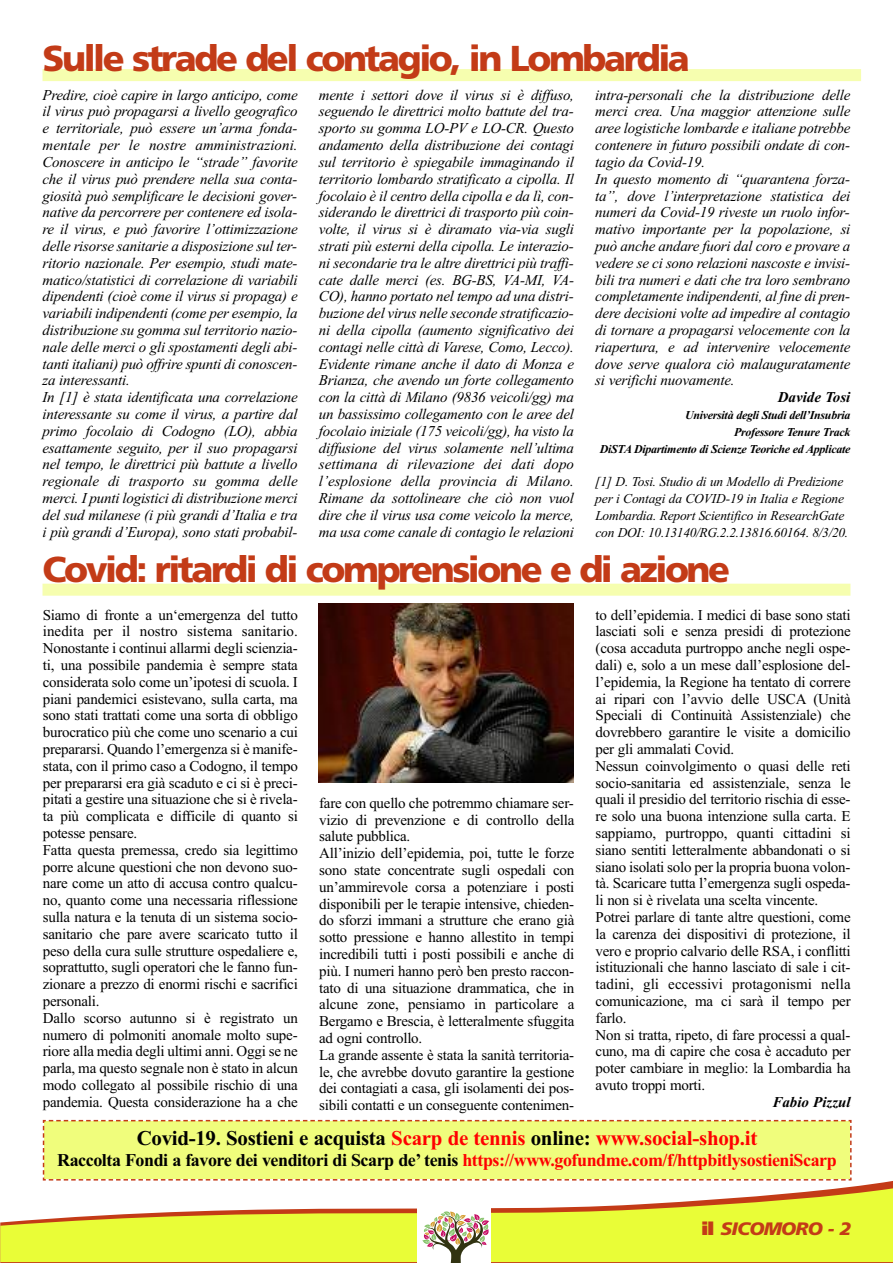
<style>
.page{position:relative;width:893px;height:1263px;background:#fff}
.page>*{position:absolute;margin:0;border:0;box-sizing:border-box;transform-origin:0 0}
.t1{font:900 36px "Frutiger";letter-spacing:-.065em;color:#c33b17}
.t2{font:700 21px "Times New Roman";letter-spacing:-.015em;color:#000}
.t3{font:700 18px "Times New Roman";letter-spacing:-.025em;color:#f00}
.t4{font:italic 900 18px "Frutiger";letter-spacing:-.035em;color:#c33b17;scale:1.07 1}
.t5{font:15px/16.8px "Times New Roman";letter-spacing:-.015em;color:#000}
.t6{font:italic 15px/16.8px "Times New Roman";letter-spacing:-.015em;color:#000}
.t7{font:italic 700 15px "Times New Roman";color:#000}
.t8{font:italic 13.5px/16.8px "Times New Roman";letter-spacing:-.015em;color:#000}
.t9{font:italic 700 12px/16.8px "Times New Roman";letter-spacing:-.025em;color:#000;text-align:right}
.s1{color:#f00}
.s2{color:#000}
.s3{font-style:normal}
</style>
<div class="page">
<svg style="left:0;top:1181px;width:893px;height:82px"></svg>
<svg style="left:0;top:1188px;width:893px;height:74px;fill:#e9fd37"></svg>
<div style="left:417px;top:1206px;width:74px;height:57px;background:#fff"></div>
<svg style="left:422px;top:1211px;width:67px;height:52px"></svg>
<div style="left:43px;top:69px;width:818px;height:12px;background:#f6feaf"></div>
<div style="left:43px;top:584px;width:807px;height:12px;background:#f6feaf"></div>
<svg style="left:42px;top:1119px;width:810px;height:62px;background:#eff77f"></svg>
<img style="left:319px;top:603px;width:254px;height:179px">
<h1 class="t1" style="left:43px;top:44px;width:649px">Sulle strade del contagio, in Lombardia</h1>
<p class="t6" style="left:43px;top:86px;width:257px">Predire, cioè capire in largo anticipo, come il virus può propagarsi a livello geografico e territoriale, può essere un’arma fonda&shy;mentale per le nostre amministrazioni.<br>Conoscere in anticipo le “strade” favorite che il virus può prendere nella sua conta&shy;giosità può semplificare le decisioni gover&shy;native da percorrere per contenere ed isola&shy;re il virus, e può favorire l’ottimizzazione delle risorse sanitarie a disposizione sul ter&shy;ritorio nazionale. Per esempio, studi mate&shy;matico/statistici di correlazione di variabili dipendenti (cioè come il virus si propaga) e variabili indipendenti (come per esempio, la distribuzione su gomma sul territorio nazio&shy;nale delle merci o gli spostamenti degli abi&shy;tanti italiani) può offrire spunti di conoscen&shy;za interessanti.<br>In [1] è stata identificata una correlazione interessante su come il virus, a partire dal primo focolaio di Codogno (LO), abbia esattamente seguito, per il suo propagarsi nel tempo, le direttrici più battute a livello regionale di trasporto su gomma delle merci. I punti logistici di distribuzione merci del sud milanese (i più grandi d’Italia e tra i più grandi d’Europa), sono stati probabil-</p>
<p class="t6" style="left:319px;top:86px;width:257px;text-align:justify">mente i settori dove il virus si è diffuso, seguendo le direttrici molto battute del tra&shy;sporto su gomma LO-PV e LO-CR. Questo andamento della distribuzione dei contagi sul territorio è spiegabile immaginando il territorio lombardo stratificato a cipolla. Il focolaio è il centro della cipolla e da lì, con&shy;siderando le direttrici di trasporto più coin&shy;volte, il virus si è diramato via-via sugli strati più esterni della cipolla. Le interazio&shy;ni secondarie tra le altre direttrici più traffi&shy;cate dalle merci (es. BG-BS, VA-MI, VA-CO), hanno portato nel tempo ad una distri&shy;buzione del virus nelle seconde stratificazio&shy;ni della cipolla (aumento significativo dei contagi nelle città di Varese, Como, Lecco).<br>Evidente rimane anche il dato di Monza e Brianza, che avendo un forte collegamento con la città di Milano (9836 veicoli/gg) ma un bassissimo collegamento con le aree del focolaio iniziale (175 veicoli/gg), ha visto la diffusione del virus solamente nell’ultima settimana di rilevazione dei dati dopo l’esplosione della provincia di Milano.<br>Rimane da sottolineare che ciò non vuol dire che il virus usa come veicolo la merce, ma usa come canale di contagio le relazioni</p>
<p class="t6" style="left:595px;top:86px;width:257px">intra-personali che la distribuzione delle merci crea. Una maggior attenzione sulle aree logistiche lombarde e italiane potrebbe contenere in futuro possibili ondate di con&shy;tagio da Covid-19.<br>In questo momento di “quarantena forza&shy;ta”, dove l’interpretazione statistica dei numeri da Covid-19 riveste un ruolo infor&shy;mativo importante per la popolazione, si può anche andare fuori dal coro e provare a vedere se ci sono relazioni nascoste e invisi&shy;bili tra numeri e dati che tra loro sembrano completamente indipendenti, al fine di pren&shy;dere decisioni volte ad impedire al contagio di tornare a propagarsi velocemente con la riapertura, e ad intervenire velocemente dove serve qualora ciò malauguratamente si verifichi nuovamente.</p>
<p class="t7" style="left:778px;top:388px;width:74px">Davide Tosi</p>
<p class="t9" style="left:600px;top:406px;width:252px">Università degli Studi dell’Insubria<br>Professore Tenure Track<br>DiSTA Dipartimento di Scienze Teoriche ed Applicate</p>
<p class="t8" style="left:595px;top:473px;width:254px">[1] D. Tosi. Studio di un Modello di Predizione per i Contagi da COVID-19 in Italia e Regione Lombardia. Report Scientifico in ResearchGate con DOI: 10.13140/RG.2.2.13816.60164. 8/3/20.</p>
<h1 class="t1" style="left:43px;top:555px;width:689px">Covid: ritardi di comprensione e di azione</h1>
<p class="t5" style="left:43px;top:606px;width:257px">Siamo di fronte a un‘emergenza del tutto inedita per il nostro sistema sanitario.<br>Nonostante i continui allarmi degli scienzia&shy;ti, una possibile pandemia è sempre stata considerata solo come un’ipotesi di scuola. I piani pandemici esistevano, sulla carta, ma sono stati trattati come una sorta di obbligo burocratico più che come uno scenario a cui prepararsi. Quando l’emergenza si è manife&shy;stata, con il primo caso a Codogno, il tempo per prepararsi era già scaduto e ci si è preci&shy;pitati a gestire una situazione che si è rivela&shy;ta più complicata e difficile di quanto si potesse pensare.<br>Fatta questa premessa, credo sia legittimo porre alcune questioni che non devono suo&shy;nare come un atto di accusa contro qualcu&shy;no, quanto come una necessaria riflessione sulla natura e la tenuta di un sistema socio&shy;sanitario che pare avere scaricato tutto il peso della cura sulle strutture ospedaliere e, soprattutto, sugli operatori che le fanno fun&shy;zionare a prezzo di enormi rischi e sacrifici personali.<br>Dallo scorso autunno si è registrato un numero di polmoniti anomale molto supe&shy;riore alla media degli ultimi anni. Oggi se ne parla, ma questo segnale non è stato in alcun modo collegato al possibile rischio di una pandemia. Questa considerazione ha a che</p>
<p class="t5" style="left:319px;top:794px;width:257px">fare con quello che potremmo chiamare ser&shy;vizio di prevenzione e di controllo della salute pubblica.<br>All’inizio dell’epidemia, poi, tutte le forze sono state concentrate sugli ospedali con un’ammirevole corsa a potenziare i posti disponibili per le terapie intensive, chieden&shy;do sforzi immani a strutture che erano già sotto pressione e hanno allestito in tempi incredibili tutti i posti possibili e anche di più. I numeri hanno però ben presto raccon&shy;tato di una situazione drammatica, che in alcune zone, pensiamo in particolare a Bergamo e Brescia, è letteralmente sfuggita ad ogni controllo.<br>La grande assente è stata la sanità territoria&shy;le, che avrebbe dovuto garantire la gestione dei contagiati a casa, gli isolamenti dei pos&shy;sibili contatti e un conseguente contenimen-</p>
<p class="t5" style="left:596px;top:606px;width:257px">to dell’epidemia. I medici di base sono stati lasciati soli e senza presidi di protezione (cosa accaduta purtroppo anche negli ospe&shy;dali) e, solo a un mese dall’esplosione del&shy;l’epidemia, la Regione ha tentato di correre ai ripari con l’avvio delle USCA (Unità Speciali di Continuità Assistenziale) che dovrebbero garantire le visite a domicilio per gli ammalati Covid.<br>Nessun coinvolgimento o quasi delle reti socio-sanitaria ed assistenziale, senza le quali il presidio del territorio rischia di esse&shy;re solo una buona intenzione sulla carta. E sappiamo, purtroppo, quanti cittadini si siano sentiti letteralmente abbandonati o si siano isolati solo per la propria buona volon&shy;tà. Scaricare tutta l’emergenza sugli ospeda&shy;li non si è rivelata una scelta vincente.<br>Potrei parlare di tante altre questioni, come la carenza dei dispositivi di protezione, il vero e proprio calvario delle RSA, i conflitti istituzionali che hanno lasciato di sale i cit&shy;tadini, gli eccessivi protagonismi nella comunicazione, ma ci sarà il tempo per farlo.<br>Non si tratta, ripeto, di fare processi a qual&shy;cuno, ma di capire che cosa è accaduto per poter cambiare in meglio: la Lombardia ha avuto troppi morti.</p>
<p class="t7" style="left:772px;top:1093px;width:80px">Fabio Pizzul</p>
<h2 class="t2" style="left:137px;top:1125px;width:622px">Covid-19. Sostieni e acquista <span class="s1">Scarp de tennis</span> online: <span class="s1">www.social-shop.it</span></h2>
<p class="t3" style="left:57px;top:1149px;width:781px"><span class="s2">Raccolta Fondi a favore dei venditori di Scarp de’ tenis</span> https://www.gofundme.com/f/httpbitlysostieniScarp</p>
<p class="t4" style="left:702px;top:1222px;width:141px"><span class="s3">il</span> SICOMORO - 2</p>
</div>
